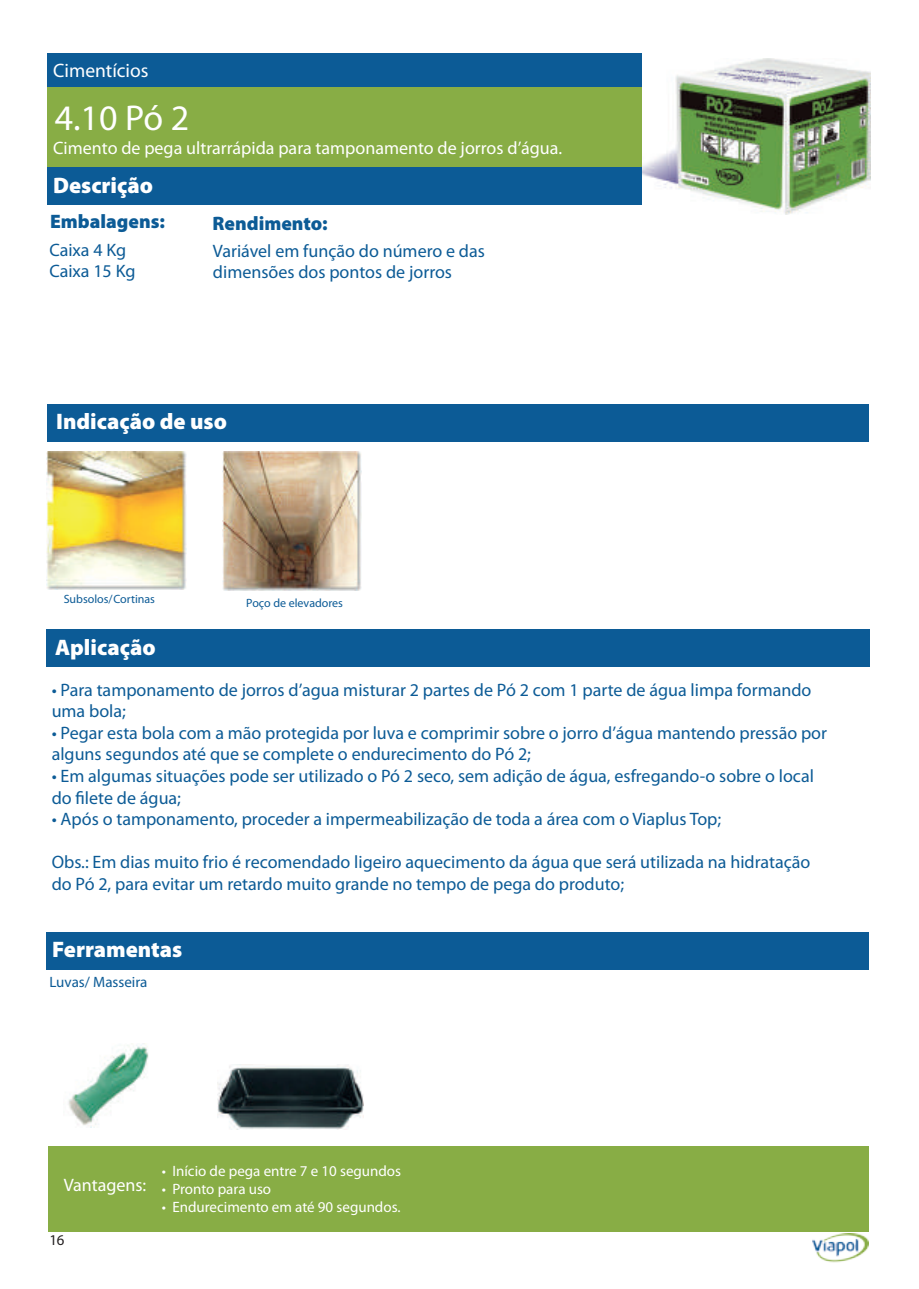
<style>
.page{position:relative;width:919px;height:1289px;background:#fff}
.page>*{position:absolute;margin:0;border:0;box-sizing:border-box;transform-origin:0 0}
.t1{font:36px "Myriad Pro";color:#fff}
.t2{font:900 22.5px "Myriad Pro";color:#fff}
.t3{font:900 19.5px "Myriad Pro";color:#0c5b96}
.t4{font:19.5px "Myriad Pro";color:#fff}
.t5{font:18px/21.6px "Myriad Pro";color:#0c5b96}
.t6{font:18px "Myriad Pro";color:#fff}
.t7{font:15px "Myriad Pro";color:#fff}
.t8{font:15px "Myriad Pro";color:#0c5b96}
.t9{font:15px "Myriad Pro";color:#231f20}
.t10{font:12px "Myriad Pro";color:#0c5b96}
</style>
<div class="page">
<img style="left:594px;top:58px;width:275px;height:156px">
<div style="left:47px;top:54px;width:594px;height:37px;background:#0c5b96"></div>
<div style="left:47px;top:88px;width:594px;height:81px;background:#88ad45"></div>
<div style="left:47px;top:167px;width:594px;height:37px;background:#0c5b96"></div>
<div style="left:48px;top:1145px;width:820px;height:86px;background:#88ad45"></div>
<div style="left:47px;top:932px;width:821px;height:37px;background:#0c5b96"></div>
<div style="left:47px;top:404px;width:821px;height:37px;background:#0c5b96"></div>
<div style="left:46px;top:629px;width:823px;height:37px;background:#0c5b96"></div>
<img style="left:46px;top:451px;width:140px;height:139px">
<img style="left:222px;top:451px;width:139px;height:139px">
<img style="left:68px;top:1043px;width:81px;height:84px">
<img style="left:217px;top:1064px;width:147px;height:65px">
<img style="left:812px;top:1233px;width:56px;height:30px">
<p class="t4" style="left:53px;top:60px;width:97px">Cimentícios</p>
<h1 class="t1" style="left:55px;top:98px;width:136px">4.10 Pó 2</h1>
<p class="t6" style="left:53px;top:138px;width:510px">Cimento de pega ultrarrápida para tamponamento de jorros d’água.</p>
<p class="t2" style="left:53px;top:172px;width:101px">Descrição</p>
<p class="t3" style="left:212px;top:212px;width:117px">Rendimento:</p>
<p class="t3" style="left:50px;top:211px;width:116px">Embalagens:</p>
<p class="t5" style="left:49px;top:239px;width:88px">Caixa 4 Kg<br>Caixa 15 Kg</p>
<p class="t5" style="left:213px;top:240px;width:273px">Variável em função do número e das dimensões dos pontos de jorros</p>
<p class="t2" style="left:56px;top:409px;width:172px">Indicação de uso</p>
<p class="t10" style="left:64px;top:592px;width:93px">Subsolos/Cortinas</p>
<p class="t10" style="left:246px;top:596px;width:98px">Poço de elevadores</p>
<p class="t2" style="left:55px;top:635px;width:102px">Aplicação</p>
<p class="t5" style="left:52px;top:679px;width:761px">• Para tamponamento de jorros d’agua misturar 2 partes de Pó 2 com 1 parte de água limpa formando uma bola;</p>
<p class="t5" style="left:52px;top:722px;width:776px">• Pegar esta bola com a mão protegida por luva e comprimir sobre o jorro d’água mantendo pressão por alguns segundos até que se complete o endurecimento do Pó 2;</p>
<p class="t5" style="left:52px;top:765px;width:763px">• Em algumas situações pode ser utilizado o Pó 2 seco, sem adição de água, esfregando-o sobre o local do filete de água;</p>
<p class="t5" style="left:52px;top:808px;width:671px">• Após o tamponamento, proceder a impermeabilização de toda a área com o Viaplus Top;</p>
<p class="t5" style="left:52px;top:852px;width:760px">Obs.: Em dias muito frio é recomendado ligeiro aquecimento da água que será utilizada na hidratação do Pó 2, para evitar um retardo muito grande no tempo de pega do produto;</p>
<p class="t2" style="left:52px;top:936px;width:132px">Ferramentas</p>
<p class="t8" style="left:49px;top:974px;width:100px">Luvas/ Masseira</p>
<p class="t6" style="left:64px;top:1174px;width:84px">Vantagens:</p>
<p class="t9" style="left:49px;top:1231px;width:17px">16</p>
<p class="t7" style="left:162px;top:1162px;width:241px">• Início de pega entre 7 e 10 segundos</p>
<p class="t7" style="left:162px;top:1180px;width:111px">• Pronto para uso</p>
<p class="t7" style="left:162px;top:1198px;width:240px">• Endurecimento em até 90 segundos.</p>
</div>
